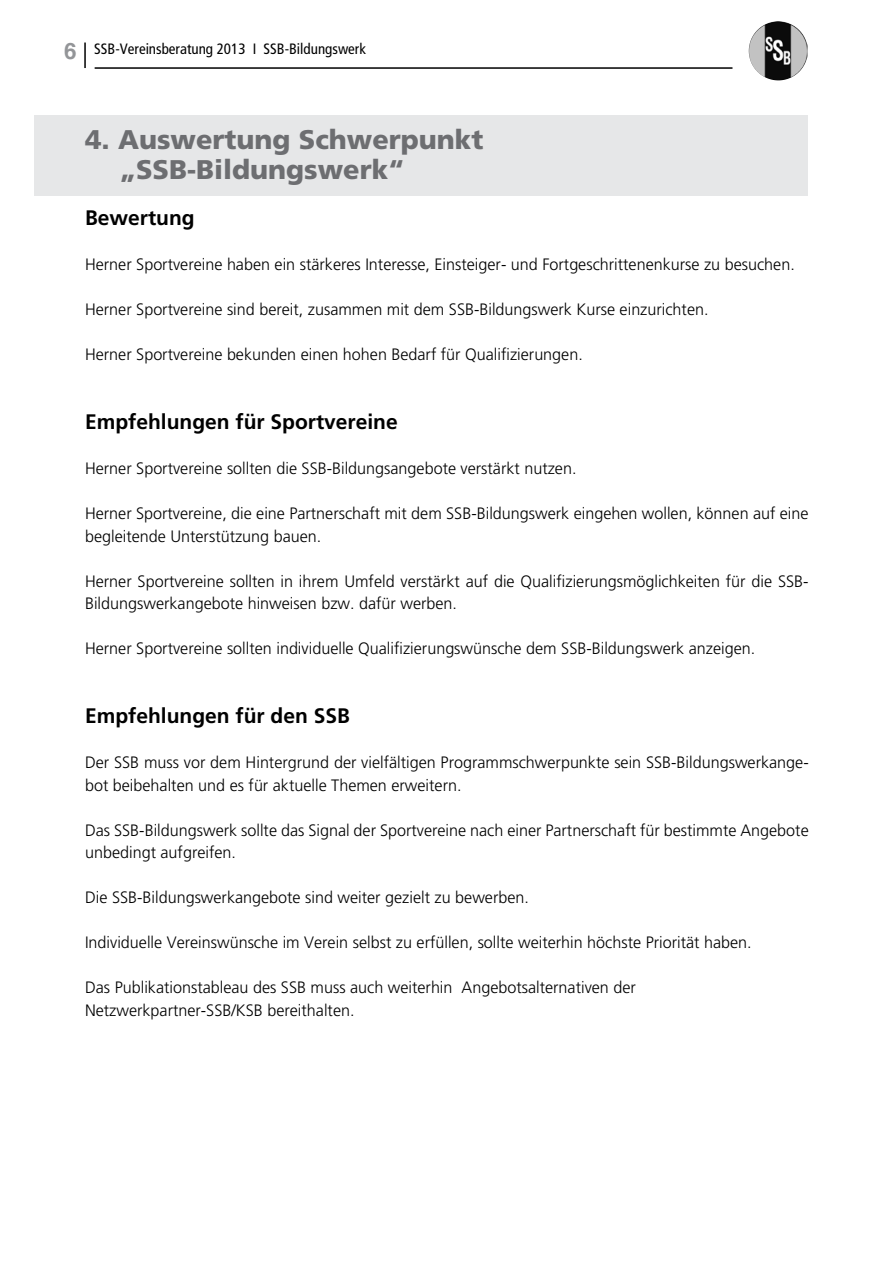
<style>
.page{position:relative;width:893px;height:1263px;background:#fff}
.page>*{position:absolute;margin:0;border:0;box-sizing:border-box;transform-origin:0 0}
.t1{font:900 27px/30px "Frutiger";color:#6d6e71}
.t2{font:700 21px "Frutiger";color:#000}
.t3{font:300 16.5px/22.5px "Frutiger";color:#000}
.t4{font:condensed 15px "Frutiger";color:#000}
.s1{font-family:"Helvetica";font-weight:700;font-stretch:normal;font-size:22.5px;color:#939598}
</style>
<div class="page">
<hr style="left:84px;top:43px;width:2px;height:25px;background:#000">
<img style="left:757px;top:21px;width:20px;height:10px">
<hr style="left:95px;top:67px;width:637px;height:2px;background:#000">
<div style="left:34px;top:115px;width:773px;height:81px;background:#e6e7e8"></div>
<p class="t4" style="left:64px;top:40px;width:304px"><span class="s1">6</span> SSB-Vereinsberatung 2013 I SSB-Bildungswerk</p>
<h1 class="t1" style="left:120px;top:124px;width:365px;text-indent:-35px">4. Auswertung Schwerpunkt „SSB-Bildungswerk“</h1>
<p class="t2" style="left:85px;top:205px;width:111px">Bewertung</p>
<p class="t3" style="left:85px;top:253px;width:711px">Herner Sportvereine haben ein stärkeres Interesse, Einsteiger- und Fortgeschrittenenkurse zu besuchen.</p>
<p class="t3" style="left:85px;top:298px;width:625px">Herner Sportvereine sind bereit, zusammen mit dem SSB-Bildungswerk Kurse einzurichten.</p>
<p class="t3" style="left:85px;top:343px;width:499px">Herner Sportvereine bekunden einen hohen Bedarf für Qualifizierungen.</p>
<p class="t2" style="left:85px;top:409px;width:314px">Empfehlungen für Sportvereine</p>
<p class="t3" style="left:85px;top:457px;width:493px">Herner Sportvereine sollten die SSB-Bildungsangebote verstärkt nutzen.</p>
<p class="t3" style="left:85px;top:502px;width:725px">Herner Sportvereine, die eine Partnerschaft mit dem SSB-Bildungswerk eingehen wollen, können auf eine begleitende Unterstützung bauen.</p>
<p class="t3" style="left:85px;top:570px;width:725px">Herner Sportvereine sollten in ihrem Umfeld verstärkt auf die Qualifizierungsmöglichkeiten für die SSB-<br>Bildungswerkangebote hinweisen bzw. dafür werben.</p>
<p class="t3" style="left:85px;top:637px;width:672px">Herner Sportvereine sollten individuelle Qualifizierungswünsche dem SSB-Bildungswerk anzeigen.</p>
<p class="t2" style="left:85px;top:703px;width:266px">Empfehlungen für den SSB</p>
<p class="t3" style="left:85px;top:751px;width:725px">Der SSB muss vor dem Hintergrund der vielfältigen Programmschwerpunkte sein SSB-Bildungswerkange&shy;bot beibehalten und es für aktuelle Themen erweitern.</p>
<p class="t3" style="left:85px;top:819px;width:725px">Das SSB-Bildungswerk sollte das Signal der Sportvereine nach einer Partnerschaft für bestimmte Angebote unbedingt aufgreifen.</p>
<p class="t3" style="left:85px;top:886px;width:445px">Die SSB-Bildungswerkangebote sind weiter gezielt zu bewerben.</p>
<p class="t3" style="left:85px;top:931px;width:668px">Individuelle Vereinswünsche im Verein selbst zu erfüllen, sollte weiterhin höchste Priorität haben.</p>
<p class="t3" style="left:85px;top:976px;width:552px">Das Publikationstableau des SSB muss auch weiterhin Angebotsalternativen der<br>Netzwerkpartner-SSB/KSB bereithalten.</p>
</div>
